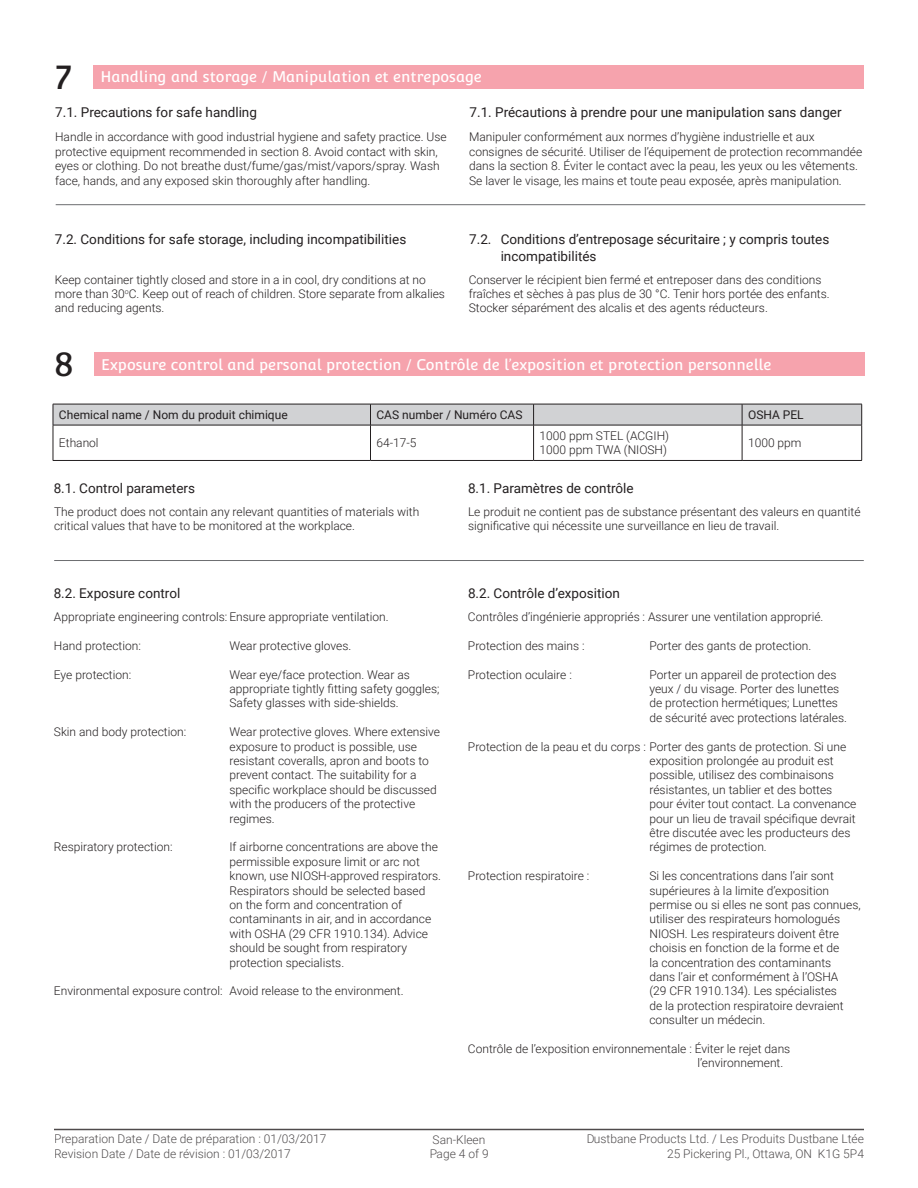
<style>
.page{position:relative;width:918px;height:1188px;background:#fff}
.page>*{position:absolute;margin:0;border:0;box-sizing:border-box;transform-origin:0 0}
.t1{font:34.5px "Convergence";color:#231f20}
.t2{font:15px "Convergence";color:#fff}
.t3{font:13.5px/16.2px "Roboto";color:#231f20}
.t4{font:300 12px/14.4px "Roboto";color:#231f20}
.t5{font:12px "Roboto";color:#231f20}
</style>
<div class="page">
<hr style="left:54px;top:1129px;width:810px;height:1px;background:#231f20">
<div style="left:94px;top:352px;width:771px;height:24px;background:#f6a3ad"></div>
<hr style="left:54px;top:560px;width:810px;height:1px;background:#6c6d70">
<hr style="left:56px;top:204px;width:809px;height:1px;background:#6c6d70">
<svg style="left:53px;top:404px;width:809px;height:21px;background:#c7c8ca"></svg>
<hr style="left:53px;top:425px;width:318px;height:1px;background:#231f20">
<hr style="left:53px;top:425px;width:1px;height:35px;background:#231f20">
<hr style="left:370px;top:425px;width:164px;height:1px;background:#231f20">
<hr style="left:370px;top:425px;width:1px;height:35px;background:#231f20">
<hr style="left:534px;top:425px;width:208px;height:1px;background:#231f20">
<hr style="left:533px;top:425px;width:1px;height:35px;background:#231f20">
<hr style="left:742px;top:425px;width:120px;height:1px;background:#231f20">
<hr style="left:742px;top:425px;width:1px;height:35px;background:#231f20">
<hr style="left:861px;top:425px;width:1px;height:35px;background:#231f20">
<hr style="left:53px;top:460px;width:318px;height:1px;background:#231f20">
<hr style="left:370px;top:460px;width:164px;height:1px;background:#231f20">
<hr style="left:534px;top:460px;width:208px;height:1px;background:#231f20">
<hr style="left:742px;top:460px;width:120px;height:1px;background:#231f20">
<div style="left:93px;top:65px;width:771px;height:24px;background:#f6a3ad"></div>
<h1 class="t1" style="left:55px;top:56px;width:18px">7</h1>
<p class="t2" style="left:101px;top:68px;width:383px">Handling and storage / Manipulation et entreposage</p>
<p class="t3" style="left:55px;top:104px;width:203px">7.1. Precautions for safe handling</p>
<p class="t3" style="left:470px;top:104px;width:374px">7.1. Précautions à prendre pour une manipulation sans danger</p>
<p class="t4" style="left:55px;top:130px;width:393px">Handle in accordance with good industrial hygiene and safety practice. Use protective equipment recommended in section 8. Avoid contact with skin, eyes or clothing. Do not breathe dust/fume/gas/mist/vapors/spray. Wash face, hands, and any exposed skin thoroughly after handling.</p>
<p class="t4" style="left:469px;top:130px;width:395px">Manipuler conformément aux normes d’hygiène industrielle et aux consignes de sécurité. Utiliser de l’équipement de protection recommandée dans la section 8. Éviter le contact avec la peau, les yeux ou les vêtements.<br>Se laver le visage, les mains et toute peau exposée, après manipulation.</p>
<p class="t3" style="left:55px;top:231px;width:353px">7.2. Conditions for safe storage, including incompatibilities</p>
<p class="t3" style="left:501px;top:231px;width:330px;text-indent:-31px">7.2. Conditions d’entreposage sécuritaire ; y compris toutes incompatibilités</p>
<p class="t4" style="left:55px;top:272px;width:392px">Keep container tightly closed and store in a in cool, dry conditions at no more than 30<sup>o</sup>C. Keep out of reach of children. Store separate from alkalies and reducing agents.</p>
<p class="t4" style="left:469px;top:272px;width:362px">Conserver le récipient bien fermé et entreposer dans des conditions fraîches et sèches à pas plus de 30 °C. Tenir hors portée des enfants.<br>Stocker séparément des alcalis et des agents réducteurs.</p>
<h1 class="t1" style="left:54px;top:344px;width:21px">8</h1>
<p class="t2" style="left:101px;top:356px;width:672px">Exposure control and personal protection / Contrôle de l’exposition et protection personnelle</p>
<p class="t5" style="left:59px;top:406px;width:230px">Chemical name / Nom du produit chimique</p>
<p class="t5" style="left:376px;top:406px;width:148px">CAS number / Numéro CAS</p>
<p class="t5" style="left:748px;top:406px;width:57px">OSHA PEL</p>
<p class="t4" style="left:59px;top:435px;width:41px">Ethanol</p>
<p class="t4" style="left:376px;top:435px;width:42px">64-17-5</p>
<p class="t4" style="left:540px;top:428px;width:131px">1000 ppm STEL (ACGIH)<br>1000 ppm TWA (NIOSH)</p>
<p class="t4" style="left:748px;top:435px;width:55px">1000 ppm</p>
<p class="t3" style="left:54px;top:480px;width:143px">8.1. Control parameters</p>
<p class="t3" style="left:468px;top:480px;width:167px">8.1. Paramètres de contrôle</p>
<p class="t4" style="left:54px;top:504px;width:367px">The product does not contain any relevant quantities of materials with critical values that have to be monitored at the workplace.</p>
<p class="t4" style="left:468px;top:504px;width:394px">Le produit ne contient pas de substance présentant des valeurs en quantité significative qui nécessite une surveillance en lieu de travail.</p>
<p class="t3" style="left:54px;top:584px;width:128px">8.2. Exposure control</p>
<p class="t3" style="left:468px;top:584px;width:153px">8.2. Contrôle d’exposition</p>
<p class="t4" style="left:54px;top:609px;width:336px">Appropriate engineering controls: Ensure appropriate ventilation.</p>
<p class="t4" style="left:54px;top:638px;width:88px">Hand protection:</p>
<p class="t4" style="left:229px;top:638px;width:123px">Wear protective gloves.</p>
<p class="t4" style="left:54px;top:667px;width:79px">Eye protection:</p>
<p class="t4" style="left:229px;top:667px;width:212px">Wear eye/face protection. Wear as appropriate tightly fitting safety goggles;<br>Safety glasses with side-shields.</p>
<p class="t4" style="left:54px;top:724px;width:134px">Skin and body protection:</p>
<p class="t4" style="left:229px;top:724px;width:212px">Wear protective gloves. Where extensive exposure to product is possible, use resistant coveralls, apron and boots to prevent contact. The suitability for a specific workplace should be discussed with the producers of the protective regimes.</p>
<p class="t4" style="left:54px;top:839px;width:120px">Respiratory protection:</p>
<p class="t4" style="left:229px;top:839px;width:213px">If airborne concentrations are above the permissible exposure limit or arc not known, use NIOSH-approved respirators.<br>Respirators should be selected based on the form and concentration of contaminants in air, and in accordance with OSHA (29 CFR 1910.134). Advice should be sought from respiratory protection specialists.</p>
<p class="t4" style="left:54px;top:983px;width:351px">Environmental exposure control: Avoid release to the environment.</p>
<p class="t4" style="left:468px;top:609px;width:357px">Contrôles d’ingénierie appropriés : Assurer une ventilation approprié.</p>
<p class="t4" style="left:468px;top:638px;width:118px">Protection des mains :</p>
<p class="t4" style="left:649px;top:638px;width:163px">Porter des gants de protection.</p>
<p class="t4" style="left:468px;top:667px;width:105px">Protection oculaire :</p>
<p class="t4" style="left:649px;top:667px;width:199px">Porter un appareil de protection des yeux / du visage. Porter des lunettes de protection hermétiques; Lunettes de sécurité avec protections latérales.</p>
<p class="t4" style="left:649px;top:739px;width:208px;text-indent:-182px">Protection de la peau et du corps : Porter des gants de protection. Si une exposition prolongée au produit est possible, utilisez des combinaisons résistantes, un tablier et des bottes pour éviter tout contact. La convenance pour un lieu de travail spécifique devrait être discutée avec les producteurs des régimes de protection.</p>
<p class="t4" style="left:468px;top:868px;width:123px">Protection respiratoire :</p>
<p class="t4" style="left:649px;top:868px;width:213px">Si les concentrations dans l’air sont supérieures à la limite d’exposition permise ou si elles ne sont pas connues, utiliser des respirateurs homologués NIOSH. Les respirateurs doivent être choisis en fonction de la forme et de<br>la concentration des contaminants<br>dans l’air et conformément à l’OSHA<br>(29 CFR 1910.134). Les spécialistes<br>de la protection respiratoire devraient consulter un médecin.</p>
<p class="t4" style="left:697px;top:1041px;width:94px;text-indent:-230px">Contrôle de l’exposition environnementale : Éviter le rejet dans l’environnement.</p>
<p class="t4" style="left:54px;top:1132px;width:274px">Preparation Date / Date de préparation : 01/03/2017<br>Revision Date / Date de révision : 01/03/2017</p>
<p class="t4" style="left:429px;top:1132px;width:61px">San-Kleen<br>Page 4 of 9</p>
<p class="t4" style="left:586px;top:1132px;width:279px;text-align:right">Dustbane Products Ltd. / Les Produits Dustbane Ltée<br>25 Pickering Pl., Ottawa, ON K1G 5P4</p>
</div>
